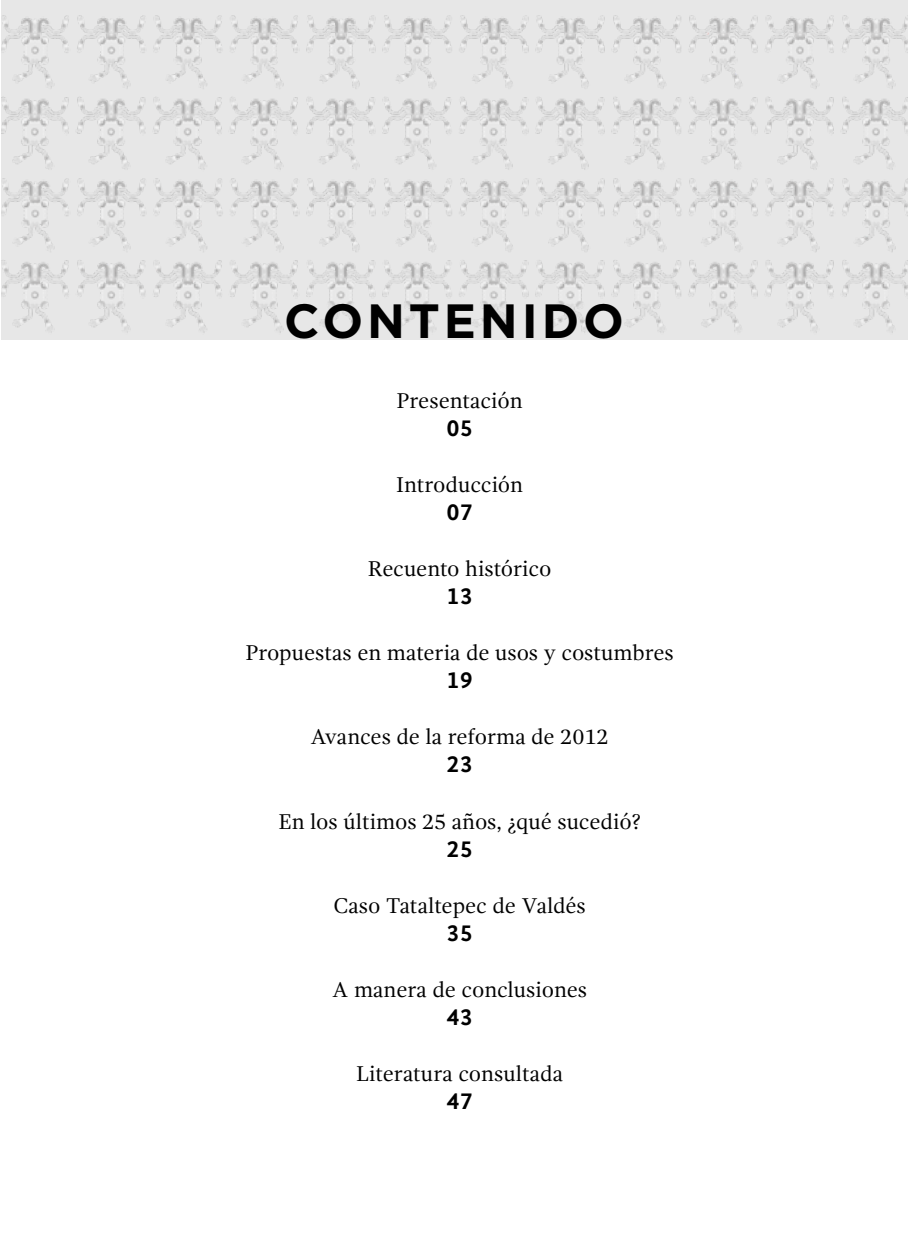
<style>
.page{position:relative;width:908px;height:1248px;background:#fff}
.page>*{position:absolute;margin:0;border:0;box-sizing:border-box;transform-origin:0 0}
.t1{font:700 48px "Gotham";letter-spacing:.08em;color:#000}
.t2{font:700 24px "Gandhi Sans";color:#000}
.t3{font:22px "Gandhi Serif";color:#000}
</style>
<div class="page">
<div style="left:1px;top:0;width:906px;height:339px;background:#e7e7e7"></div>
<img style="left:1px;top:15px;width:906px;height:325px">
<h1 class="t1" style="left:284px;top:289px;width:341px">CONTENIDO</h1>
<p class="t3" style="left:396px;top:388px;width:127px">Presentación</p>
<p class="t2" style="left:446px;top:414px;width:28px">05</p>
<p class="t3" style="left:396px;top:472px;width:128px">Introducción</p>
<p class="t2" style="left:446px;top:498px;width:28px">07</p>
<p class="t3" style="left:368px;top:556px;width:185px">Recuento histórico</p>
<p class="t2" style="left:446px;top:582px;width:28px">13</p>
<p class="t3" style="left:245px;top:640px;width:429px">Propuestas en materia de usos y costumbres</p>
<p class="t2" style="left:446px;top:666px;width:28px">19</p>
<p class="t3" style="left:310px;top:724px;width:299px">Avances de la reforma de 2012</p>
<p class="t2" style="left:446px;top:750px;width:28px">23</p>
<p class="t3" style="left:278px;top:808px;width:363px">En los últimos 25 años, ¿qué sucedió?</p>
<p class="t2" style="left:446px;top:834px;width:28px">25</p>
<p class="t3" style="left:333px;top:892px;width:254px">Caso Tataltepec de Valdés</p>
<p class="t2" style="left:446px;top:918px;width:28px">35</p>
<p class="t3" style="left:332px;top:976px;width:256px">A manera de conclusiones</p>
<p class="t2" style="left:446px;top:1002px;width:28px">43</p>
<p class="t3" style="left:356px;top:1060px;width:208px">Literatura consultada</p>
<p class="t2" style="left:446px;top:1086px;width:28px">47</p>
</div>
